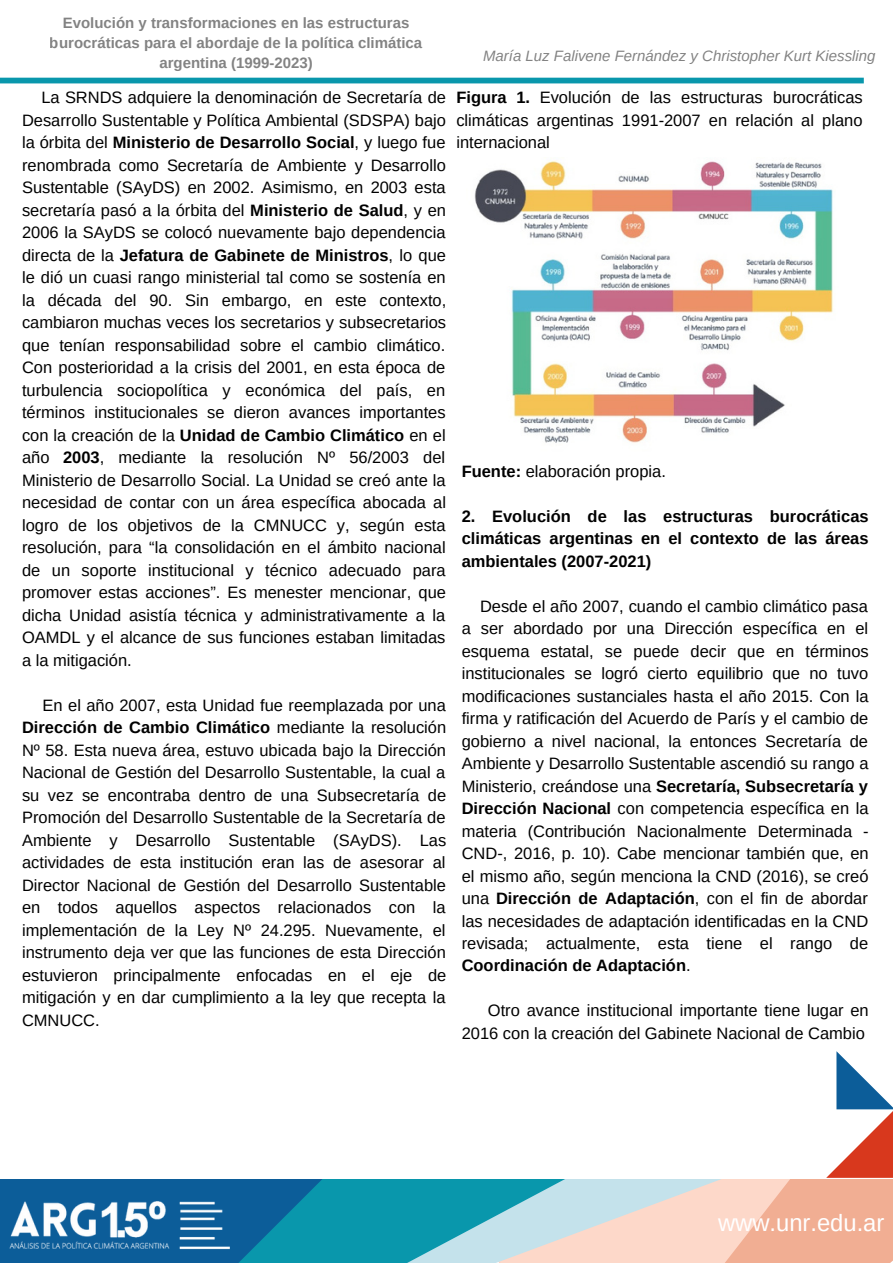
<style>
.page{position:relative;width:893px;height:1264px;background:#fff}
.page>*{position:absolute;margin:0;border:0;box-sizing:border-box;transform-origin:0 0}
.t1{font:23.7px "Arimo";color:#fff}
.t2{font:16.5px/22.5px "Arimo";color:#000;text-align:justify}
.t3{font:700 16.5px/22.5px "Arimo";color:#000;text-align:justify}
.t4{font:700 15px/20.2px "Arimo";color:#000;text-align:center}
.t5{font:italic 15px "Arimo";color:#000}
.s1{font-weight:700}
</style>
<div class="page">
<svg style="left:392px;top:1179px;width:97px;height:83px;background:#30a6b9"></svg>
<svg style="left:0;top:1179px;width:392px;height:83px;background:#0a79a2"></svg>
<svg style="left:489px;top:1051px;width:403px;height:211px"></svg>
<img style="left:10px;top:1192px;width:219px;height:63px">
<div style="left:0;top:78px;width:863px;height:5px;background:#0997ac"></div>
<img style="left:474px;top:160px;width:359px;height:283px">
<p class="t4" style="left:50px;top:12px;width:374px">Evolución y transformaciones en las estructuras burocráticas para el abordaje de la política climática argentina (1999-2023)</p>
<p class="t2" style="left:22px;top:86px;width:426px;text-indent:19px">La SRNDS adquiere la denominación de Secretaría de Desarrollo Sustentable y Política Ambiental (SDSPA) bajo la órbita del <span class="s1">Ministerio de Desarrollo Social</span>, y luego fue renombrada como Secretaría de Ambiente y Desarrollo Sustentable (SAyDS) en 2002. Asimismo, en 2003 esta secretaría pasó a la órbita del <span class="s1">Ministerio de Salud</span>, y en 2006 la SAyDS se colocó nuevamente bajo dependencia directa de la <span class="s1">Jefatura de Gabinete de Ministros</span>, lo que le dió un cuasi rango ministerial tal como se sostenía en la década del 90. Sin embargo, en este contexto, cambiaron muchas veces los secretarios y subsecretarios que tenían responsabilidad sobre el cambio climático.<br>Con posterioridad a la crisis del 2001, en esta época de turbulencia sociopolítica y económica del país, en términos institucionales se dieron avances importantes con la creación de la <span class="s1">Unidad de Cambio Climático</span> en el año <span class="s1">2003</span>, mediante la resolución Nº 56/2003 del Ministerio de Desarrollo Social. La Unidad se creó ante la necesidad de contar con un área específica abocada al logro de los objetivos de la CMNUCC y, según esta resolución, para “la consolidación en el ámbito nacional de un soporte institucional y técnico adecuado para promover estas acciones”. Es menester mencionar, que dicha Unidad asistía técnica y administrativamente a la OAMDL y el alcance de sus funciones estaban limitadas a la mitigación.</p>
<p class="t2" style="left:22px;top:693px;width:426px;text-indent:21px">En el año 2007, esta Unidad fue reemplazada por una <span class="s1">Dirección de Cambio Climático</span> mediante la resolución Nº 58. Esta nueva área, estuvo ubicada bajo la Dirección Nacional de Gestión del Desarrollo Sustentable, la cual a su vez se encontraba dentro de una Subsecretaría de Promoción del Desarrollo Sustentable de la Secretaría de Ambiente y Desarrollo Sustentable (SAyDS). Las actividades de esta institución eran las de asesorar al Director Nacional de Gestión del Desarrollo Sustentable en todos aquellos aspectos relacionados con la implementación de la Ley Nº 24.295. Nuevamente, el instrumento deja ver que las funciones de esta Dirección estuvieron principalmente enfocadas en el eje de mitigación y en dar cumplimiento a la ley que recepta la CMNUCC.</p>
<p class="t5" style="left:483px;top:47px;width:394px">María Luz Falivene Fernández y Christopher Kurt Kiessling</p>
<p class="t2" style="left:456px;top:86px;width:408px"><span class="s1">Figura 1.</span> Evolución de las estructuras burocráticas climáticas argentinas 1991-2007 en relación al plano internacional</p>
<p class="t2" style="left:461px;top:459px;width:206px"><span class="s1">Fuente:</span> elaboración propia.</p>
<p class="t3" style="left:461px;top:504px;width:408px">2. Evolución de las estructuras burocráticas climáticas argentinas en el contexto de las áreas ambientales (2007-2021)</p>
<p class="t2" style="left:461px;top:594px;width:408px;text-indent:18px">Desde el año 2007, cuando el cambio climático pasa a ser abordado por una Dirección específica en el esquema estatal, se puede decir que en términos institucionales se logró cierto equilibrio que no tuvo modificaciones sustanciales hasta el año 2015. Con la firma y ratificación del Acuerdo de París y el cambio de gobierno a nivel nacional, la entonces Secretaría de Ambiente y Desarrollo Sustentable ascendió su rango a Ministerio, creándose una <span class="s1">Secretaría, Subsecretaría y Dirección Nacional</span> con competencia específica en la materia (Contribución Nacionalmente Determinada - CND-, 2016, p. 10). Cabe mencionar también que, en el mismo año, según menciona la CND (2016), se creó una <span class="s1">Dirección de Adaptación</span>, con el fin de abordar las necesidades de adaptación identificadas en la CND revisada; actualmente, esta tiene el rango de <span class="s1">Coordinación de Adaptación</span>.</p>
<p class="t2" style="left:461px;top:999px;width:408px;text-align:right">Otro avance institucional importante tiene lugar en<br>2016 con la creación del Gabinete Nacional de Cambio</p>
<h1 class="t1" style="left:718px;top:1209px;width:168px">www.unr.edu.ar</h1>
</div>
